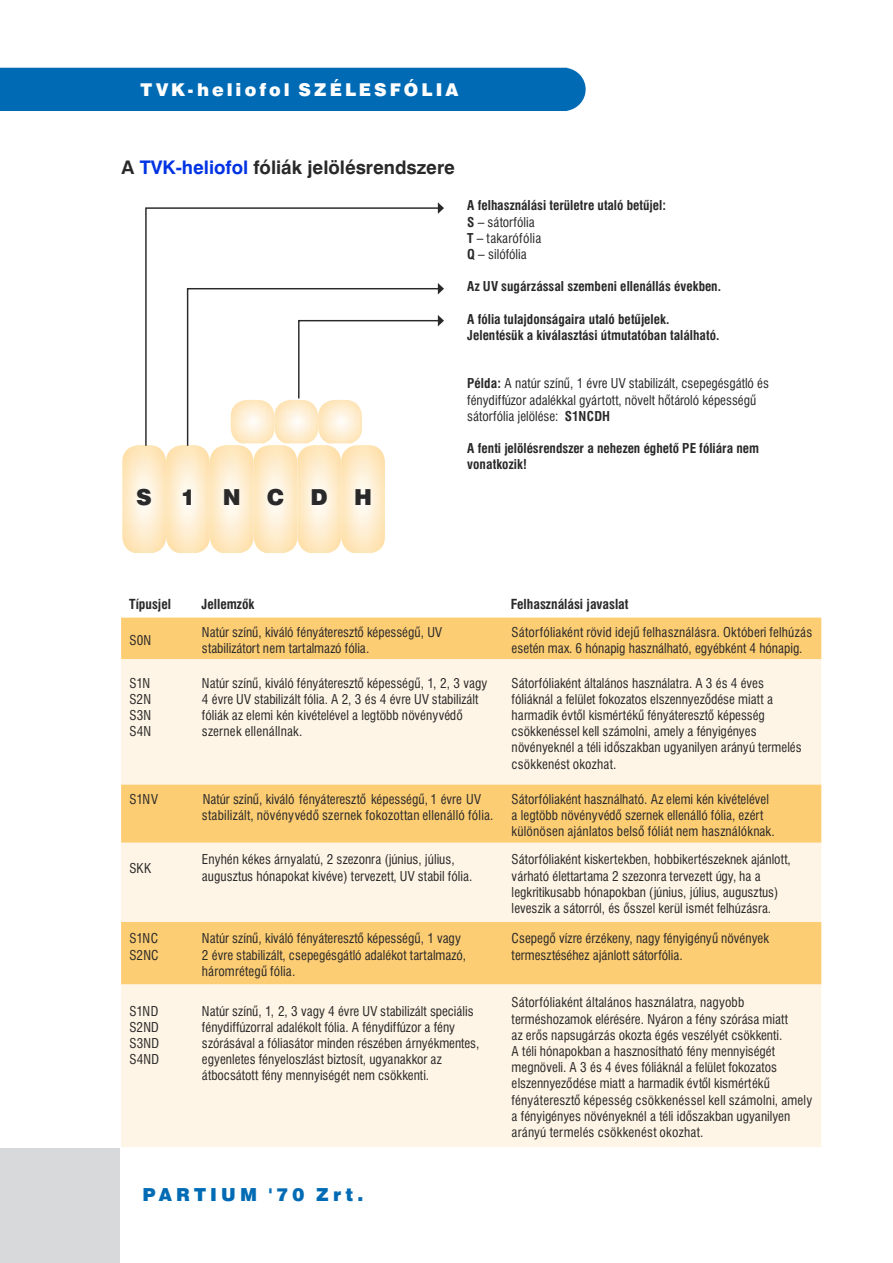
<style>
.page{position:relative;width:893px;height:1263px;background:#fff}
.page>*{position:absolute;margin:0;border:0;box-sizing:border-box;transform-origin:0 0}
.t1{font:22.05px "H Swiss 721 Black BT";letter-spacing:1.195em;color:#2a2929}
.t2{font:18.75px "H Swiss 721 BT Bold";color:#2a2929}
.t3{font:18px "H Swiss 721 Black BT";letter-spacing:.23em;color:#006bb4}
.t4{font:17.7px "H Swiss 721 Black BT";letter-spacing:.17em;color:#fefefe}
.t5{font:13.5px "H Swiss 721 Condensed BT Bold";color:#2a2929}
.t6{font:13.2px/16.2px "H Swiss 721 Condensed BT";color:#2a2929}
.t7{font:13.2px/16.2px "H Swiss 721 Condensed BT Bold";color:#2a2929}
.s1{color:#0033e3}
.s2{font-family:"H Swiss 721 Condensed BT Bold"}
</style>
<div class="page">
<div style="left:0;top:1149px;width:120px;height:114px;background:#d8d9db"></div>
<div style="left:0;top:68px;width:586px;height:43px;background:#006bb4"></div>
<div style="left:121px;top:618px;width:700px;height:41px;background:#fdcd73"></div>
<svg style="left:121px;top:659px;width:700px;height:488px;background:#fdebc9"></svg>
<img style="left:122px;top:445px;width:263px;height:108px">
<svg style="left:144px;top:207px;width:294px;height:240px"></svg>
<svg style="left:438px;top:202px;width:6px;height:12px"></svg>
<svg style="left:186px;top:283px;width:258px;height:164px"></svg>
<h3 class="t4" style="left:140px;top:82px;width:320px">TVK-heliofol SZÉLESFÓLIA</h3>
<h2 class="t2" style="left:121px;top:160px;width:335px">A <span class="s1">TVK-heliofol</span> fóliák jelölésrendszere</h2>
<h1 class="t1" style="left:136px;top:488px;width:17px">S</h1>
<h1 class="t1" style="left:181px;top:488px;width:193px">1NCDH</h1>
<p class="t7" style="left:467px;top:199px;width:201px">A felhasználási területre utaló betűjel:</p>
<p class="t6" style="left:467px;top:215px;width:76px"><span class="s2">S</span> – sátorfólia<br><span class="s2">T</span> – takarófólia<br><span class="s2">Q</span> – silófólia</p>
<p class="t7" style="left:467px;top:280px;width:255px">Az UV sugárzással szembeni ellenállás években.</p>
<p class="t7" style="left:467px;top:312px;width:254px">A fólia tulajdonságaira utaló betűjelek.<br>Jelentésük a kiválasztási útmutatóban található.</p>
<p class="t6" style="left:467px;top:377px;width:303px"><span class="s2">Példa:</span> A natúr színű, 1 évre UV stabilizált, csepegésgátló és fénydiffúzor adalékkal gyártott, növelt hőtároló képességű sátorfólia jelölése: <span class="s2">S1NCDH</span></p>
<p class="t7" style="left:467px;top:442px;width:293px">A fenti jelölésrendszer a nehezen éghető PE fóliára nem vonatkozik!</p>
<p class="t5" style="left:129px;top:598px;width:43px">Típusjel</p>
<p class="t5" style="left:201px;top:598px;width:54px">Jellemzők</p>
<p class="t5" style="left:511px;top:598px;width:119px">Felhasználási javaslat</p>
<p class="t6" style="left:129px;top:633px;width:23px">S0N</p>
<p class="t6" style="left:202px;top:625px;width:242px">Natúr színű, kiváló fényáteresztő képességű, UV stabilizátort nem tartalmazó fólia.</p>
<p class="t6" style="left:512px;top:625px;width:302px">Sátorfóliaként rövid idejű felhasználásra. Októberi felhúzás esetén max. 6 hónapig használható, egyébként 4 hónapig.</p>
<p class="t6" style="left:129px;top:676px;width:23px;text-align:justify">S1N S2N S3N S4N</p>
<p class="t6" style="left:202px;top:676px;width:287px">Natúr színű, kiváló fényáteresztő képességű, 1, 2, 3 vagy 4 évre UV stabilizált fólia. A 2, 3 és 4 évre UV stabilizált fóliák az elemi kén kivételével a legtöbb növényvédő szernek ellenállnak.</p>
<p class="t6" style="left:512px;top:676px;width:291px">Sátorfóliaként általános használatra. A 3 és 4 éves fóliáknál a felület fokozatos elszennyeződése miatt a harmadik évtől kismértékű fényáteresztő képesség csökkenéssel kell számolni, amely a fényigényes növényeknél a téli időszakban ugyanilyen arányú termelés csökkenést okozhat.</p>
<p class="t6" style="left:129px;top:792px;width:30px">S1NV</p>
<p class="t6" style="left:202px;top:792px;width:293px">Natúr színű, kiváló fényáteresztő képességű, 1 évre UV stabilizált, növényvédő szernek fokozottan ellenálló fólia.</p>
<p class="t6" style="left:512px;top:792px;width:265px">Sátorfóliaként használható. Az elemi kén kivételével a legtöbb növényvédő szernek ellenálló fólia, ezért különösen ajánlatos belső fóliát nem használóknak.</p>
<p class="t6" style="left:129px;top:861px;width:23px">SKK</p>
<p class="t6" style="left:202px;top:853px;width:272px">Enyhén kékes árnyalatú, 2 szezonra (június, július, augusztus hónapokat kivéve) tervezett, UV stabil fólia.</p>
<p class="t6" style="left:512px;top:853px;width:280px">Sátorfóliaként kiskertekben, hobbikertészeknek ajánlott, várható élettartama 2 szezonra tervezett úgy, ha a legkritikusabb hónapokban (június, július, augusztus) leveszik a sátorról, és ősszel kerül ismét felhúzásra.</p>
<p class="t6" style="left:129px;top:932px;width:31px">S1NC<br>S2NC</p>
<p class="t6" style="left:202px;top:932px;width:266px">Natúr színű, kiváló fényáteresztő képességű, 1 vagy<br>2 évre stabilizált, csepegésgátló adalékot tartalmazó, háromrétegű fólia.</p>
<p class="t6" style="left:512px;top:932px;width:259px">Csepegő vízre érzékeny, nagy fényigényű növények termesztéséhez ajánlott sátorfólia.</p>
<p class="t6" style="left:129px;top:1004px;width:31px;text-align:justify">S1ND S2ND S3ND S4ND</p>
<p class="t6" style="left:202px;top:1004px;width:279px">Natúr színű, 1, 2, 3 vagy 4 évre UV stabilizált speciális fénydiffúzorral adalékolt fólia. A fénydiffúzor a fény szórásával a fóliasátor minden részében árnyékmentes, egyenletes fényeloszlást biztosít, ugyanakkor az átbocsátott fény mennyiségét nem csökkenti.</p>
<p class="t6" style="left:512px;top:996px;width:302px">Sátorfóliaként általános használatra, nagyobb terméshozamok elérésére. Nyáron a fény szórása miatt<br>az erős napsugárzás okozta égés veszélyét csökkenti.<br>A téli hónapokban a hasznosítható fény mennyiségét megnöveli. A 3 és 4 éves fóliáknál a felület fokozatos elszennyeződése miatt a harmadik évtől kismértékű fényáteresztő képesség csökkenéssel kell számolni, amely a fényigényes növényeknél a téli időszakban ugyanilyen arányú termelés csökkenést okozhat.</p>
<h3 class="t3" style="left:142px;top:1187px;width:222px">PARTIUM '70 Zrt.</h3>
</div>
